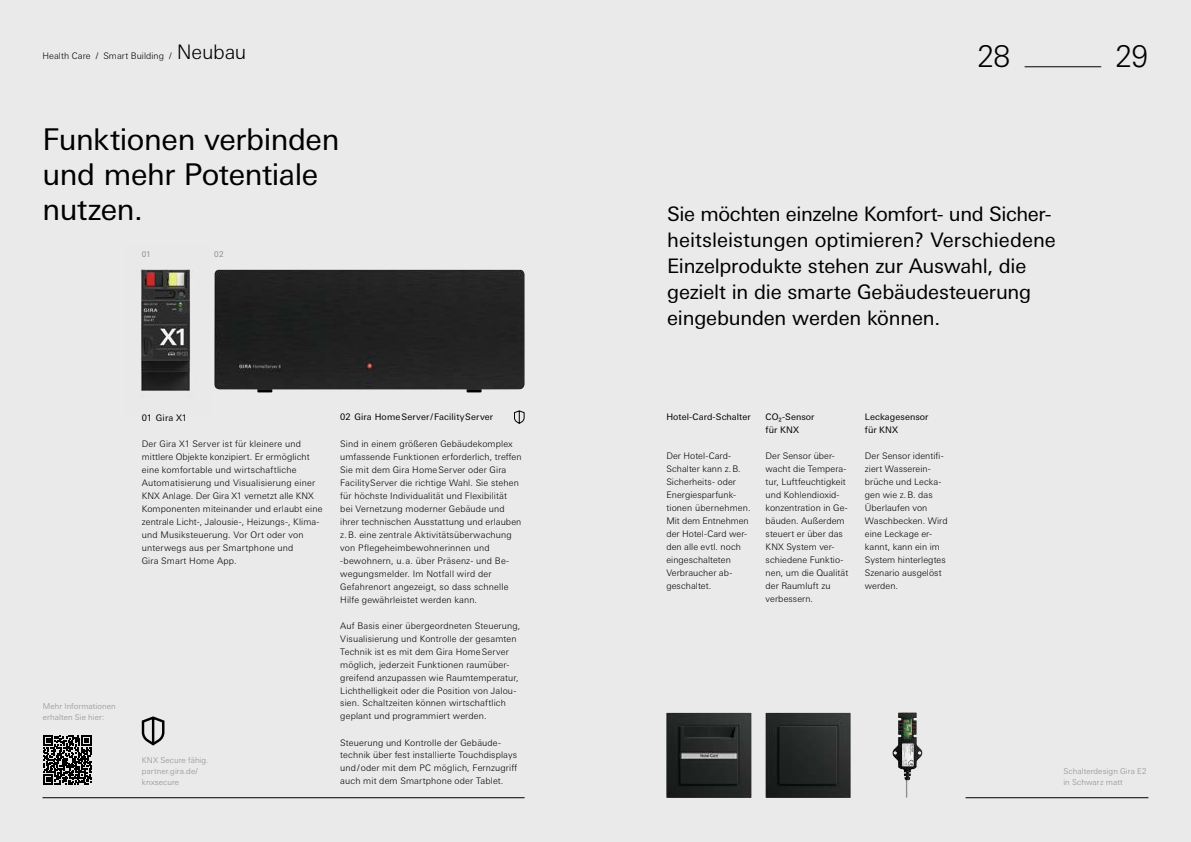
<style>
.page{position:relative;width:1191px;height:842px;background:#ebeaea}
.page>*{position:absolute;margin:0;border:0;box-sizing:border-box;transform-origin:0 0}
.t1{font:30px/35px "Univers Next W1 G";letter-spacing:-.015em;color:#000}
.t2{font:300 30px "Univers Next W1 G";color:#000}
.t3{font:20px/26px "Univers Next W1 G";letter-spacing:-.01em;color:#000}
.t4{font:300 20px "Univers Next W1 G";letter-spacing:-.01em;color:#000}
.t5{font:300 9px/13px "Univers Next W1 G";letter-spacing:.01em;color:#000}
.t6{font:9px/13px "Univers Next W1 G";letter-spacing:.01em;color:#000}
.t7{font:300 8px/11px "Univers Next W1 G";letter-spacing:.01em;color:#8f8e8d}
.t8{font:8px "Univers Next W1 G";color:#8f8e8d}
</style>
<div class="page">
<div style="left:214px;top:270px;width:310px;height:122px;background:#222"></div>
<img style="left:139px;top:269px;width:56px;height:128px">
<img style="left:892px;top:712px;width:30px;height:85px">
<img style="left:765px;top:713px;width:85px;height:85px">
<img style="left:666px;top:713px;width:85px;height:85px">
<svg style="left:514px;top:410px;width:11px;height:14px"></svg>
<hr style="left:1024px;top:67px;width:77px;height:1px;background:#000">
<hr style="left:965px;top:797px;width:183px;height:1px;background:#000">
<hr style="left:43px;top:797px;width:481px;height:1px;background:#000">
<svg style="left:43px;top:735px;width:49px;height:49px"></svg>
<svg style="left:141px;top:716px;width:24px;height:30px"></svg>
<p class="t5" style="left:43px;top:50px;width:131px">Health Care / Smart Building /</p>
<h2 class="t4" style="left:177px;top:41px;width:71px">Neubau</h2>
<h1 class="t2" style="left:977px;top:39px;width:34px">28</h1>
<h1 class="t2" style="left:1115px;top:39px;width:35px">29</h1>
<h1 class="t1" style="left:43px;top:122px;width:298px">Funktionen verbinden und mehr Potentiale nutzen.</h1>
<p class="t8" style="left:142px;top:250px;width:11px">01</p>
<p class="t8" style="left:214px;top:250px;width:11px">02</p>
<h2 class="t3" style="left:667px;top:201px;width:390px">Sie möchten einzelne Komfort- und Sicher&shy;heitsleistungen optimieren? Verschiedene Einzelprodukte stehen zur Auswahl, die gezielt in die smarte Gebäudesteuerung eingebunden werden können.</h2>
<p class="t7" style="left:43px;top:700px;width:74px">Mehr Informationen erhalten Sie hier:</p>
<p class="t6" style="left:765px;top:411px;width:50px">CO₂-Sensor für KNX</p>
<p class="t5" style="left:765px;top:450px;width:84px">Der Sensor über&shy;wacht die Tempera&shy;tur, Luftfeuchtigkeit und Kohlendioxid&shy;konzentration in Ge&shy;bäuden. Außerdem steuert er über das<br>KNX System ver&shy;schiedene Funktio&shy;nen, um die Qualität der Raumluft zu verbessern.</p>
<p class="t6" style="left:666px;top:411px;width:86px">Hotel-Card-Schalter</p>
<p class="t5" style="left:666px;top:450px;width:86px">Der Hotel-Card-<br>Schalter kann z.B.<br>Sicherheits- oder<br>Energiesparfunk&shy;tionen übernehmen.<br>Mit dem Entnehmen der Hotel-Card wer&shy;den alle evtl. noch eingeschalteten<br>Verbraucher ab&shy;geschaltet.</p>
<p class="t6" style="left:865px;top:411px;width:65px">Leckagesensor für KNX</p>
<p class="t5" style="left:865px;top:450px;width:84px">Der Sensor identifi&shy;ziert Wasserein&shy;brüche und Lecka&shy;gen wie z.B. das<br>Überlaufen von<br>Waschbecken. Wird eine Leckage er&shy;kannt, kann ein im<br>System hinterlegtes<br>Szenario ausgelöst werden.</p>
<p class="t6" style="left:340px;top:411px;width:154px">02 Gira Home Server / FacilityServer</p>
<p class="t5" style="left:340px;top:437px;width:183px">Sind in einem größeren Gebäudekomplex umfassende Funktionen erforderlich, treffen Sie mit dem Gira Home Server oder Gira FacilityServer die richtige Wahl. Sie stehen für höchste Individualität und Flexibilität bei Vernetzung moderner Gebäude und ihrer technischen Ausstattung und erlauben z.B. eine zentrale Aktivitätsüberwachung von Pflegeheimbewohnerinnen und -bewohnern, u. a. über Präsenz- und Be&shy;wegungsmelder. Im Notfall wird der Gefahrenort angezeigt, so dass schnelle Hilfe gewährleistet werden kann.</p>
<p class="t5" style="left:340px;top:619px;width:182px">Auf Basis einer übergeordneten Steuerung, Visualisierung und Kontrolle der gesamten Technik ist es mit dem Gira Home Server möglich, jederzeit Funktionen raumüber&shy;greifend anzupassen wie Raumtemperatur, Lichthelligkeit oder die Position von Jalou&shy;sien. Schaltzeiten können wirtschaftlich geplant und programmiert werden.</p>
<p class="t5" style="left:340px;top:736px;width:178px">Steuerung und Kontrolle der Gebäude&shy;technik über fest installierte Touchdisplays und / oder mit dem PC möglich, Fernzugriff auch mit dem Smartphone oder Tablet.</p>
<p class="t6" style="left:142px;top:411px;width:47px">01 Gira X1</p>
<p class="t5" style="left:142px;top:437px;width:182px">Der Gira X1 Server ist für kleinere und mittlere Objekte konzipiert. Er ermöglicht eine komfortable und wirtschaftliche Automatisierung und Visualisierung einer KNX Anlage. Der Gira X1 vernetzt alle KNX Komponenten miteinander und erlaubt eine zentrale Licht-, Jalousie-, Heizungs-, Klima&shy;und Musiksteuerung. Vor Ort oder von unterwegs aus per Smartphone und<br>Gira Smart Home App.</p>
<p class="t7" style="left:142px;top:754px;width:68px">KNX Secure fähig. partner.gira.de/ knxsecure</p>
<p class="t7" style="left:1063px;top:765px;width:85px">Schalterdesign Gira E2 in Schwarz matt</p>
</div>
